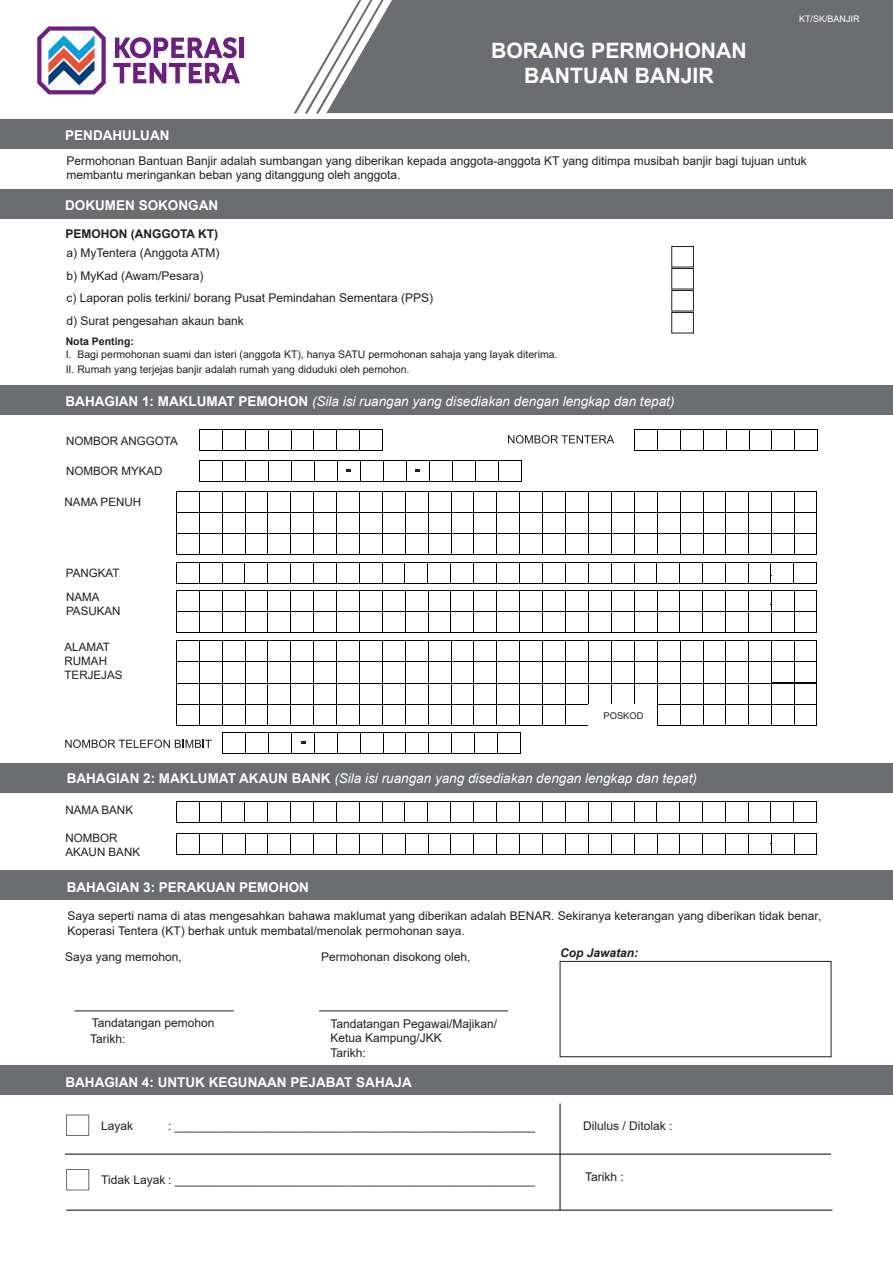
<style>
.page{position:relative;width:893px;height:1263px;background:#fff}
.page>*{position:absolute;margin:0;border:0;box-sizing:border-box;transform-origin:0 0}
.t1{font:700 21.15px/25.5px "Arial";color:#fff;text-align:center}
.t2{font:italic 13.5px "Arial";color:#fff}
.t3{font:700 13.5px "Arial";color:#fff}
.t4{font:12px/22.5px "Arial";color:#231f20}
.t5{font:700 12px "Arial";color:#231f20}
.t6{font:italic 700 12px "Arial";color:#231f20}
.t7{font:11.55px/14px "Arial";color:#231f20}
.t8{font:10.5px/15px "Arial";color:#231f20}
.t9{font:700 10.5px "Arial";color:#231f20}
.t10{font:9.3px "Arial";color:#231f20}
.t11{font:9px "Arial";color:#fff}
.s1{font-weight:700;font-style:normal}
</style>
<div class="page">
<div style="left:0;top:385px;width:893px;height:30px;background:#6c6d70"></div>
<div style="left:384px;top:0;width:509px;height:113px;background:#6c6d70"></div>
<hr style="left:240px;top:38px;width:4px;height:20px;background:#6b1f7e">
<svg style="left:113px;top:37px;width:127px;height:46px"></svg>
<svg style="left:37px;top:26px;width:69px;height:68px"></svg>
<svg style="left:294px;top:75px;width:22px;height:38px"></svg>
<svg style="left:316px;top:0;width:68px;height:113px"></svg>
<svg style="left:508px;top:435px;width:106px;height:8px"></svg>
<svg style="left:199px;top:460px;width:323px;height:22px"></svg>
<svg style="left:634px;top:429px;width:184px;height:22px"></svg>
<svg style="left:199px;top:429px;width:184px;height:22px"></svg>
<svg style="left:223px;top:732px;width:298px;height:22px"></svg>
<svg style="left:65px;top:739px;width:147px;height:9px"></svg>
<div style="left:0;top:763px;width:893px;height:29px;background:#6c6d70"></div>
<div style="left:0;top:870px;width:893px;height:30px;background:#6c6d70"></div>
<div style="left:0;top:1065px;width:893px;height:30px;background:#6c6d70"></div>
<div style="left:560px;top:961px;width:271px;height:96px;border:1px solid #231f20"></div>
<div style="left:0;top:189px;width:893px;height:30px;background:#6c6d70"></div>
<div style="left:671px;top:246px;width:23px;height:21px;border:1px solid #231f20"></div>
<div style="left:671px;top:268px;width:23px;height:21px;border:1px solid #231f20"></div>
<div style="left:671px;top:290px;width:23px;height:21px;border:1px solid #231f20"></div>
<div style="left:671px;top:312px;width:23px;height:21px;border:1px solid #231f20"></div>
<hr style="left:74px;top:1010px;width:160px;height:1px;background:#231f20">
<hr style="left:319px;top:1010px;width:189px;height:1px;background:#231f20">
<div style="left:66px;top:1115px;width:23px;height:21px;border:1px solid #6c6d70"></div>
<div style="left:66px;top:1169px;width:23px;height:21px;border:1px solid #6c6d70"></div>
<hr style="left:65px;top:1153px;width:766px;height:2px;background:#231f20">
<hr style="left:559px;top:1103px;width:2px;height:107px;background:#231f20">
<hr style="left:66px;top:1209px;width:766px;height:2px;background:#231f20">
<div style="left:0;top:119px;width:893px;height:30px;background:#6c6d70"></div>
<svg style="left:176px;top:491px;width:641px;height:64px"></svg>
<svg style="left:176px;top:562px;width:641px;height:22px"></svg>
<svg style="left:176px;top:590px;width:641px;height:43px"></svg>
<svg style="left:176px;top:641px;width:641px;height:85px"></svg>
<svg style="left:176px;top:801px;width:641px;height:22px"></svg>
<svg style="left:176px;top:833px;width:641px;height:22px"></svg>
<p class="t3" style="left:65px;top:126px;width:106px">PENDAHULUAN</p>
<h1 class="t1" style="left:491px;top:38px;width:257px">BORANG PERMOHONAN<br>BANTUAN BANJIR</h1>
<p class="t11" style="left:799px;top:12px;width:62px">KT/SK/BANJIR</p>
<p class="t4" style="left:66px;top:153px;width:742px;line-height:14.4px">Permohonan Bantuan Banjir adalah sumbangan yang diberikan kepada anggota-anggota KT yang ditimpa musibah banjir bagi tujuan untuk membantu meringankan beban yang ditanggung oleh anggota.</p>
<p class="t3" style="left:65px;top:196px;width:154px">DOKUMEN SOKONGAN</p>
<p class="t5" style="left:65px;top:225px;width:154px">PEMOHON (ANGGOTA KT)</p>
<p class="t4" style="left:66px;top:241px;width:368px">a) MyTentera (Anggota ATM)<br>b) MyKad (Awam/Pesara)<br>c) Laporan polis terkini/ borang Pusat Pemindahan Sementara (PPS) d) Surat pengesahan akaun bank</p>
<p class="t9" style="left:66px;top:333px;width:70px">Nota Penting:</p>
<p class="t8" style="left:66px;top:347px;width:493px">I. Bagi permohonan suami dan isteri (anggota KT), hanya SATU permohonan sahaja yang layak diterima.<br>II. Rumah yang terjejas banjir adalah rumah yang diduduki oleh pemohon.</p>
<p class="t2" style="left:66px;top:392px;width:610px"><span class="s1">BAHAGIAN 1: MAKLUMAT PEMOHON</span> (Sila isi ruangan yang disediakan dengan lengkap dan tepat)</p>
<p class="t7" style="left:66px;top:434px;width:113px">NOMBOR ANGGOTA</p>
<p class="t7" style="left:66px;top:464px;width:98px">NOMBOR MYKAD</p>
<p class="t7" style="left:65px;top:495px;width:78px">NAMA PENUH</p>
<p class="t7" style="left:66px;top:561px;width:55px;line-height:24.3px">PANGKAT<br>NAMA</p>
<p class="t7" style="left:66px;top:604px;width:56px">PASUKAN</p>
<p class="t7" style="left:65px;top:640px;width:59px">ALAMAT<br>RUMAH<br>TERJEJAS</p>
<p class="t10" style="left:603px;top:709px;width:41px">POSKOD</p>
<p class="t2" style="left:67px;top:770px;width:632px"><span class="s1">BAHAGIAN 2: MAKLUMAT AKAUN BANK</span> (Sila isi ruangan yang disediakan dengan lengkap dan tepat)</p>
<p class="t7" style="left:65px;top:803px;width:69px">NAMA BANK</p>
<p class="t7" style="left:65px;top:831px;width:76px">NOMBOR<br>AKAUN BANK</p>
<p class="t3" style="left:67px;top:878px;width:244px">BAHAGIAN 3: PERAKUAN PEMOHON</p>
<p class="t4" style="left:68px;top:909px;width:755px;line-height:14.4px">Saya seperti nama di atas mengesahkan bahawa maklumat yang diberikan adalah BENAR. Sekiranya keterangan yang diberikan tidak benar,<br>Koperasi Tentera (KT) berhak untuk membatal/menolak permohonan saya.</p>
<p class="t4" style="left:65px;top:946px;width:118px">Saya yang memohon,</p>
<p class="t6" style="left:560px;top:944px;width:80px">Cop Jawatan:</p>
<p class="t4" style="left:321px;top:946px;width:151px">Permohonan disokong oleh,</p>
<p class="t4" style="left:90px;top:1015px;width:126px;line-height:15.9px">Tandatangan pemohon<br>Tarikh:</p>
<p class="t4" style="left:330px;top:1016px;width:168px;line-height:14.5px">Tandatangan Pegawai/Majikan/<br>Ketua Kampung/JKK<br>Tarikh:</p>
<p class="t3" style="left:65px;top:1072px;width:348px">BAHAGIAN 4: UNTUK KEGUNAAN PEJABAT SAHAJA</p>
<p class="t4" style="left:101px;top:1114px;width:34px">Layak</p>
<p class="t4" style="left:168px;top:1114px;width:369px">: ______________________________________________________</p>
<p class="t4" style="left:101px;top:1169px;width:436px">Tidak Layak : ______________________________________________________</p>
<p class="t4" style="left:583px;top:1114px;width:91px">Dilulus / Ditolak :</p>
<p class="t4" style="left:585px;top:1166px;width:40px">Tarikh :</p>
</div>
